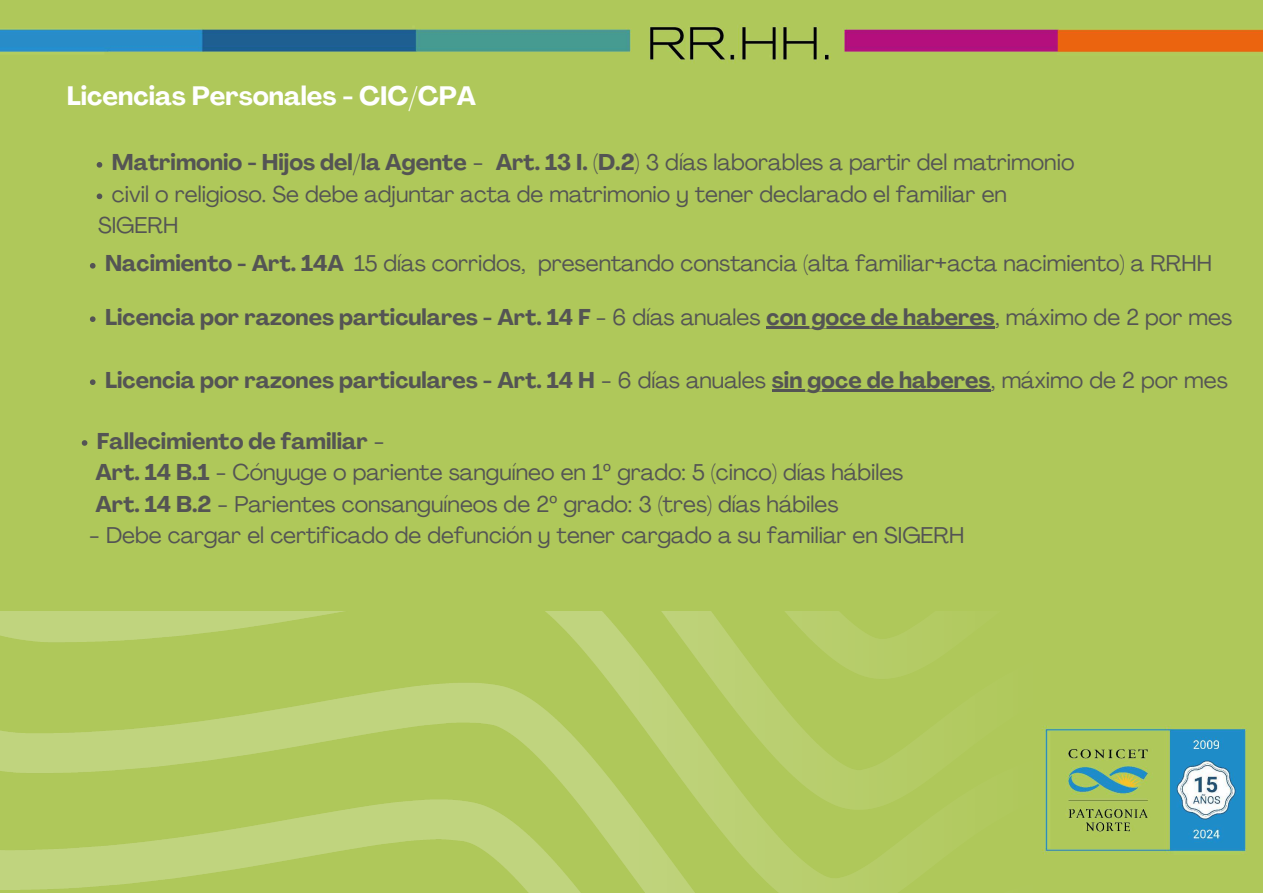
<style>
.page{position:relative;width:1263px;height:893px;background:#afc85a}
.page>*{position:absolute;margin:0;border:0;box-sizing:border-box;transform-origin:0 0}
.t1{font:700 26.25px "Agrandir";color:#fff}
.t2{font:22.5px/31.5px "Agrandir";color:#545454}
.t3{font:700 22.5px "Agrandir";color:#545454}
.s1{font-weight:400}
.s2{font-weight:700}
.s3{font-family:"Noto Sans"}
</style>
<div class="page">
<img style="left:0;top:612px;width:1075px;height:281px">
<svg style="left:90px;top:263px;width:6px;height:6px"></svg>
<svg style="left:82px;top:440px;width:5px;height:6px"></svg>
<svg style="left:90px;top:316px;width:6px;height:6px"></svg>
<hr style="left:767px;top:326px;width:228px;height:2px;background:#545454">
<svg style="left:90px;top:379px;width:6px;height:6px"></svg>
<hr style="left:772px;top:389px;width:219px;height:2px;background:#545454">
<svg style="left:97px;top:162px;width:5px;height:6px"></svg>
<svg style="left:97px;top:193px;width:5px;height:6px"></svg>
<p class="t1" style="left:67px;top:86px;width:411px">Licencias Personales - CIC/CPA</p>
<p class="t3" style="left:112px;top:154px;width:964px">Matrimonio - Hijos del/la Agente <span class="s1">-</span> Art. 13 I. (D.2) <span class="s1">3 días laborables a partir del matrimonio</span></p>
<p class="t2" style="left:112px;top:181px;width:897px">civil o religioso. Se debe adjuntar acta de matrimonio y tener declarado el familiar en</p>
<p class="t2" style="left:98px;top:212px;width:82px">SIGERH</p>
<p class="t2" style="left:105px;top:250px;width:1108px"><span class="s2">Nacimiento - Art. 14A</span> 15 días corridos, presentando constancia (alta familiar+acta nacimiento) a RRHH</p>
<p class="t3" style="left:105px;top:308px;width:1128px">Licencia por razones particulares - Art. 14 F <span class="s1">- 6 días anuales</span> con goce de haberes<span class="s1">, máximo de 2 por mes</span></p>
<p class="t3" style="left:105px;top:371px;width:1124px">Licencia por razones particulares - Art. 14 H <span class="s1">- 6 días anuales</span> sin goce de haberes<span class="s1">, máximo de 2 por mes</span></p>
<p class="t2" style="left:95px;top:427px;width:809px"><span class="s2">Fallecimiento de familiar</span> -<br><span class="s2">Art. 14 B.1</span> - Cónyuge o pariente sanguíneo en 1<span class="s3">º</span> grado: 5 (cinco) días hábiles<br><span class="s2">Art. 14 B.2</span> - Parientes consanguíneos de 2<span class="s3">º</span> grado: 3 (tres) días hábiles</p>
<p class="t2" style="left:89px;top:522px;width:876px">- Debe cargar el certificado de defunción y tener cargado a su familiar en SIGERH</p>
</div>
